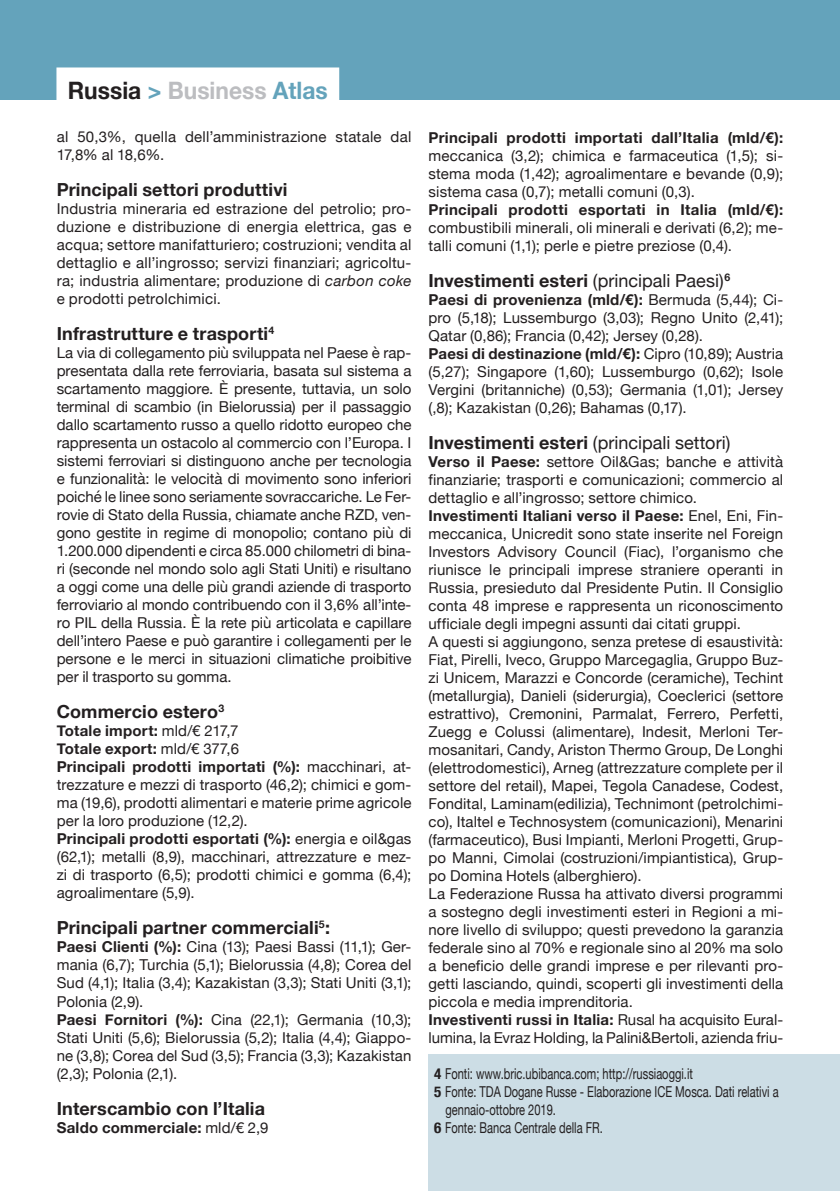
<style>
.page{position:relative;width:840px;height:1191px;background:#fff}
.page>*{position:absolute;margin:0;border:0;box-sizing:border-box;transform-origin:0 0}
.t1{font:700 24px "Helvetica Neue";color:#bcbdc0;scale:.95 1}
.t2{font:700 18px "Helvetica Neue";letter-spacing:.01em;color:#231f20}
.t3{font:18px "Helvetica Neue";color:#231f20}
.t4{font:15px/18px "Helvetica Neue";letter-spacing:.005em;color:#231f20;text-align:justify}
.t5{font:15px/18px "Helvetica Neue";letter-spacing:.005em;color:#231f20;scale:.74 1}
.t6{font:700 15px "Helvetica Neue";letter-spacing:.015em;color:#231f20}
.s1{color:#231f20}
.s2{color:#64a3bb}
.s3{font-style:italic}
.s4{font-weight:400}
.s5{font-weight:700}
.s6{font-weight:700;font-stretch:condensed}
</style>
<div class="page">
<div style="left:428px;top:1054px;width:411px;height:137px;background:#ccdde5"></div>
<div style="left:0;top:0;width:839px;height:99px;background:#64a3bb"></div>
<div style="left:56px;top:67px;width:283px;height:36px;background:#fff"></div>
<p class="t1" style="left:68px;top:72px;width:275px"><span class="s1">Russia</span> <span class="s2">&gt;</span> Business <span class="s2">Atlas</span></p>
<p class="t4" style="left:57px;top:129px;width:356px">al 50,3%, quella dell’amministrazione statale dal<br>17,8% al 18,6%.</p>
<p class="t2" style="left:57px;top:176px;width:232px">Principali settori produttivi</p>
<p class="t4" style="left:57px;top:201px;width:356px">Industria mineraria ed estrazione del petrolio; pro&shy;duzione e distribuzione di energia elettrica, gas e acqua; settore manifatturiero; costruzioni; vendita al dettaglio e all’ingrosso; servizi finanziari; agricoltu&shy;ra; industria alimentare; produzione di <span class="s3">carbon coke </span>e prodotti petrolchimici.</p>
<p class="t2" style="left:57px;top:320px;width:219px">Infrastrutture e trasporti<sup>4</sup></p>
<p class="t4" style="left:57px;top:345px;width:356px">La via di collegamento più sviluppata nel Paese è rap&shy;presentata dalla rete ferroviaria, basata sul sistema a scartamento maggiore. È presente, tuttavia, un solo terminal di scambio (in Bielorussia) per il passaggio dallo scartamento russo a quello ridotto europeo che rappresenta un ostacolo al commercio con l’Europa. I sistemi ferroviari si distinguono anche per tecnologia e funzionalità: le velocità di movimento sono inferiori poiché le linee sono seriamente sovraccariche. Le Fer&shy;rovie di Stato della Russia, chiamate anche RZD, ven&shy;gono gestite in regime di monopolio; contano più di 1.200.000 dipendenti e circa 85.000 chilometri di bina&shy;ri (seconde nel mondo solo agli Stati Uniti) e risultano a oggi come una delle più grandi aziende di trasporto ferroviario al mondo contribuendo con il 3,6% all’inte&shy;ro PIL della Russia. È la rete più articolata e capillare dell’intero Paese e può garantire i collegamenti per le persone e le merci in situazioni climatiche proibitive per il trasporto su gomma.</p>
<p class="t2" style="left:57px;top:698px;width:169px">Commercio estero<sup>3</sup></p>
<p class="t6" style="left:57px;top:719px;width:183px">Totale import: <span class="s4">mld/€ 217,7</span></p>
<p class="t6" style="left:57px;top:737px;width:184px">Totale export: <span class="s4">mld/€ 377,6</span></p>
<p class="t4" style="left:57px;top:759px;width:356px"><span class="s5">Principali prodotti importati (%):</span> macchinari, at&shy;trezzature e mezzi di trasporto (46,2); chimici e gom&shy;ma (19,6), prodotti alimentari e materie prime agricole per la loro produzione (12,2).</p>
<p class="t4" style="left:57px;top:831px;width:356px"><span class="s5">Principali prodotti esportati (%):</span> energia e oil&amp;gas (62,1); metalli (8,9), macchinari, attrezzature e mez&shy;zi di trasporto (6,5); prodotti chimici e gomma (6,4); agroalimentare (5,9).</p>
<p class="t2" style="left:57px;top:914px;width:274px">Principali partner commerciali<sup>5</sup>:</p>
<p class="t4" style="left:57px;top:939px;width:356px"><span class="s5">Paesi Clienti (%):</span> Cina (13); Paesi Bassi (11,1); Ger&shy;mania (6,7); Turchia (5,1); Bielorussia (4,8); Corea del Sud (4,1); Italia (3,4); Kazakistan (3,3); Stati Uniti (3,1); Polonia (2,9).</p>
<p class="t4" style="left:57px;top:1011px;width:356px"><span class="s5">Paesi Fornitori (%):</span> Cina (22,1); Germania (10,3); Stati Uniti (5,6); Bielorussia (5,2); Italia (4,4); Giappo&shy;ne (3,8); Corea del Sud (3,5); Francia (3,3); Kazakistan (2,3); Polonia (2,1).</p>
<p class="t2" style="left:57px;top:1094px;width:210px">Interscambio con l’Italia</p>
<p class="t6" style="left:57px;top:1115px;width:213px">Saldo commerciale: <span class="s4">mld/€ 2,9</span></p>
<p class="t4" style="left:428px;top:129px;width:356px"><span class="s5">Principali prodotti importati dall’Italia (mld/€): </span>meccanica (3,2); chimica e farmaceutica (1,5); si&shy;stema moda (1,42); agroalimentare e bevande (0,9); sistema casa (0,7); metalli comuni (0,3).</p>
<p class="t4" style="left:428px;top:201px;width:356px"><span class="s5">Principali prodotti esportati in Italia (mld/€): </span>combustibili minerali, oli minerali e derivati (6,2); me&shy;talli comuni (1,1); perle e pietre preziose (0,4).</p>
<p class="t2" style="left:428px;top:266px;width:303px">Investimenti esteri <span class="s4">(principali Paesi)</span><sup>6</sup></p>
<p class="t4" style="left:428px;top:291px;width:356px"><span class="s5">Paesi di provenienza (mld/€):</span> Bermuda (5,44); Ci&shy;pro (5,18); Lussemburgo (3,03); Regno Unito (2,41); Qatar (0,86); Francia (0,42); Jersey (0,28).</p>
<p class="t4" style="left:428px;top:345px;width:356px"><span class="s5">Paesi di destinazione (mld/€):</span> Cipro (10,89); Austria (5,27); Singapore (1,60); Lussemburgo (0,62); Isole Vergini (britanniche) (0,53); Germania (1,01); Jersey (,8); Kazakistan (0,26); Bahamas (0,17).</p>
<p class="t3" style="left:428px;top:429px;width:303px"><span class="s5">Investimenti esteri</span> (principali settori)</p>
<p class="t4" style="left:428px;top:453px;width:356px"><span class="s5">Verso il Paese:</span> settore Oil&amp;Gas; banche e attività finanziarie; trasporti e comunicazioni; commercio al dettaglio e all’ingrosso; settore chimico.</p>
<p class="t4" style="left:428px;top:507px;width:356px"><span class="s5">Investimenti Italiani verso il Paese:</span> Enel, Eni, Fin&shy;meccanica, Unicredit sono state inserite nel Foreign Investors Advisory Council (Fiac), l’organismo che riunisce le principali imprese straniere operanti in Russia, presieduto dal Presidente Putin. Il Consiglio conta 48 imprese e rappresenta un riconoscimento ufficiale degli impegni assunti dai citati gruppi.</p>
<p class="t4" style="left:428px;top:633px;width:356px">A questi si aggiungono, senza pretese di esaustività:<br>Fiat, Pirelli, Iveco, Gruppo Marcegaglia, Gruppo Buz&shy;zi Unicem, Marazzi e Concorde (ceramiche), Techint (metallurgia), Danieli (siderurgia), Coeclerici (settore estrattivo), Cremonini, Parmalat, Ferrero, Perfetti, Zuegg e Colussi (alimentare), Indesit, Merloni Ter&shy;mosanitari, Candy, Ariston Thermo Group, De Longhi (elettrodomestici), Arneg (attrezzature complete per il settore del retail), Mapei, Tegola Canadese, Codest, Fondital, Laminam(edilizia), Technimont (petrolchimi&shy;co), Italtel e Technosystem (comunicazioni), Menarini (farmaceutico), Busi Impianti, Merloni Progetti, Grup&shy;po Manni, Cimolai (costruzioni/impiantistica), Grup&shy;po Domina Hotels (alberghiero).</p>
<p class="t4" style="left:428px;top:885px;width:356px">La Federazione Russa ha attivato diversi programmi a sostegno degli investimenti esteri in Regioni a mi&shy;nore livello di sviluppo; questi prevedono la garanzia federale sino al 70% e regionale sino al 20% ma solo a beneficio delle grandi imprese e per rilevanti pro&shy;getti lasciando, quindi, scoperti gli investimenti della piccola e media imprenditoria.</p>
<p class="t4" style="left:428px;top:1011px;width:356px"><span class="s5">Investiventi russi in Italia:</span> Rusal ha acquisito Eural&shy;lumina, la Evraz Holding, la Palini&amp;Bertoli, azienda friu-</p>
<p class="t5" style="left:434px;top:1065px;width:351px"><span class="s6">4</span> Fonti: www.bric.ubibanca.com; http://russiaoggi.it</p>
<p class="t5" style="left:445px;top:1083px;width:451px;text-indent:-11px"><span class="s6">5</span> Fonte: TDA Dogane Russe - Elaborazione ICE Mosca. Dati relativi a gennaio-ottobre 2019.</p>
<p class="t5" style="left:434px;top:1119px;width:229px"><span class="s6">6</span> Fonte: Banca Centrale della FR.</p>
</div>
